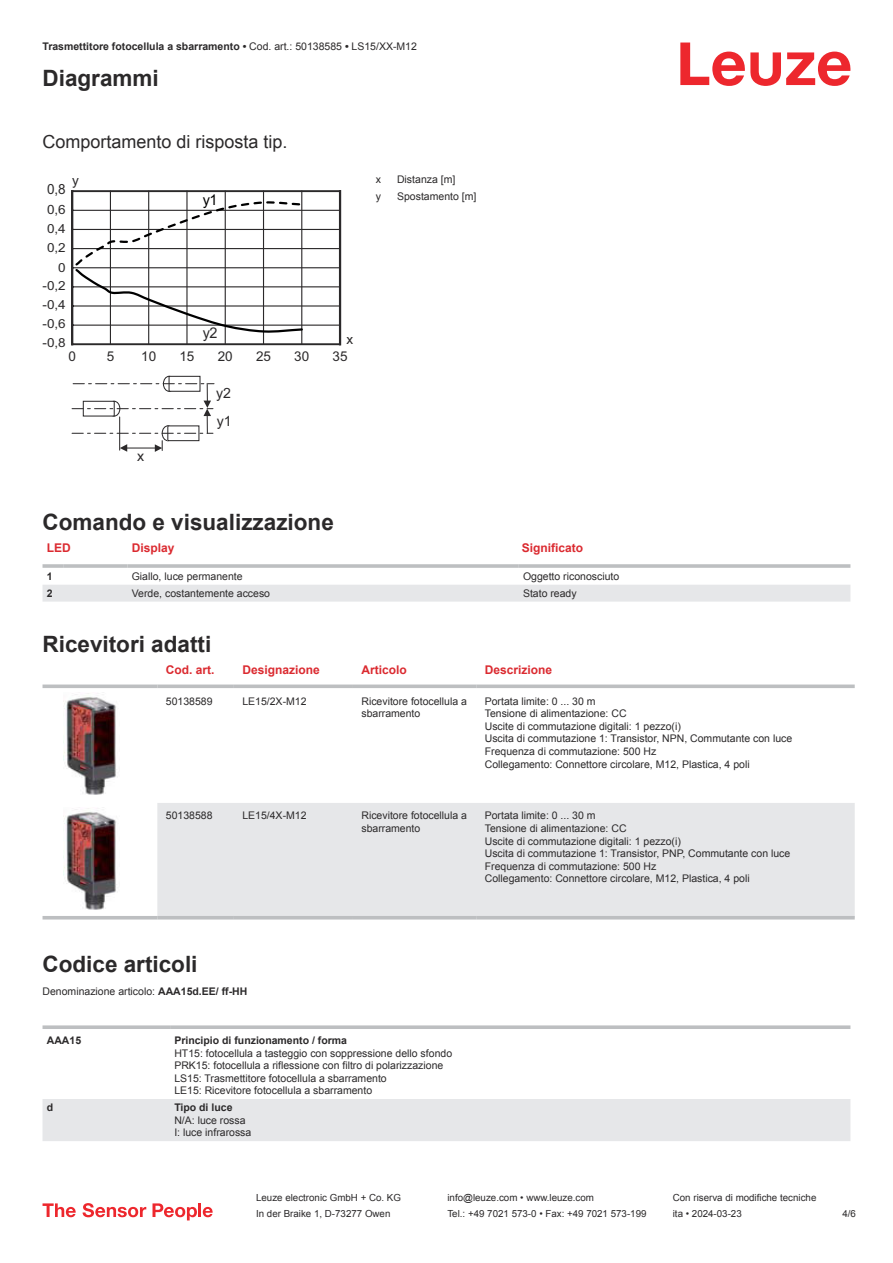
<style>
.page{position:relative;width:893px;height:1263px;background:#fff}
.page>*{position:absolute;margin:0;border:0;box-sizing:border-box;transform-origin:0 0}
.t1{font:700 22.5px "Arial";color:#2b292a}
.t2{font:18px "Arial";color:#2b292a}
.t3{font:14.85px "Arial";color:#2b292a}
.t4{font:14.85px "Arial";color:#000}
.t5{font:14.1px/27.8px "Arial";color:#2b292a}
.t6{font:13.95px "Arial";color:#2b292a;scale:.96 1}
.t7{font:13.5px "Arial";color:#2b292a}
.t8{font:12.75px "Arial";color:#2b292a;scale:1.06 1}
.t9{font:12.45px/19.2px "Arial";color:#2b292a;scale:1.08 1}
.t10{font:700 12px "Arial";color:#db2a30}
.t11{font:10.5px/12.6px "Arial";color:#2b292a}
.t12{font:700 10.5px "Arial";color:#2b292a}
.t13{font:9.75px "Arial";color:#2b292a}
.s1{font-weight:400}
.s2{font-weight:700}
</style>
<div class="page">
<svg style="left:680px;top:43px;width:170px;height:43px"></svg>
<div style="left:43px;top:585px;width:807px;height:17px;background:#e6e7e9"></div>
<hr style="left:43px;top:564px;width:21px;height:4px;background:#c8cacb">
<hr style="left:64px;top:564px;width:64px;height:4px;background:#c9cbcc">
<hr style="left:128px;top:564px;width:391px;height:4px;background:#c8cacb">
<hr style="left:519px;top:564px;width:331px;height:4px;background:#bdbfc1">
<div style="left:157px;top:803px;width:698px;height:113px;background:#e6e7e9"></div>
<svg style="left:43px;top:684px;width:114px;height:4px"></svg>
<svg style="left:157px;top:684px;width:77px;height:4px"></svg>
<svg style="left:234px;top:684px;width:119px;height:4px"></svg>
<svg style="left:353px;top:684px;width:123px;height:4px"></svg>
<svg style="left:476px;top:684px;width:379px;height:4px;background:#c5c7c9"></svg>
<hr style="left:43px;top:916px;width:114px;height:3px;background:#bdbfc1">
<hr style="left:157px;top:916px;width:77px;height:3px;background:#bdbfc1">
<hr style="left:234px;top:916px;width:119px;height:3px;background:#bdbfc1">
<hr style="left:353px;top:916px;width:123px;height:3px;background:#bdbfc1">
<hr style="left:476px;top:916px;width:379px;height:3px;background:#bdbfc1">
<img style="left:63px;top:693px;width:54px;height:102px">
<img style="left:63px;top:808px;width:54px;height:102px">
<div style="left:43px;top:1099px;width:807px;height:42px;background:#e6e7e9"></div>
<svg style="left:43px;top:1025px;width:127px;height:4px"></svg>
<svg style="left:170px;top:1025px;width:680px;height:4px;background:#c4c5c7"></svg>
<svg style="left:43px;top:1203px;width:33px;height:14px"></svg>
<svg style="left:83px;top:1203px;width:63px;height:14px"></svg>
<svg style="left:153px;top:1203px;width:44px;height:17px"></svg>
<hr style="left:198px;top:1203px;width:3px;height:14px;background:#ed272d">
<svg style="left:203px;top:1207px;width:10px;height:10px"></svg>
<hr style="left:73px;top:210px;width:267px;height:1px;background:#2b292a">
<hr style="left:73px;top:229px;width:267px;height:1px;background:#2b292a">
<hr style="left:74px;top:248px;width:266px;height:1px;background:#2b292a">
<hr style="left:73px;top:267px;width:267px;height:1px;background:#2b292a">
<hr style="left:73px;top:286px;width:267px;height:1px;background:#2b292a">
<hr style="left:73px;top:305px;width:267px;height:2px;background:#2b292a">
<hr style="left:74px;top:325px;width:266px;height:1px;background:#2b292a">
<div style="left:71px;top:190px;width:270px;height:155px;border:2px solid #2b292a"></div>
<hr style="left:71px;top:191px;width:2px;height:153px;background:#2b292a">
<hr style="left:110px;top:191px;width:1px;height:153px;background:#2b292a">
<hr style="left:148px;top:191px;width:1px;height:153px;background:#2b292a">
<hr style="left:186px;top:191px;width:2px;height:153px;background:#2b292a">
<hr style="left:225px;top:191px;width:1px;height:153px;background:#2b292a">
<hr style="left:263px;top:191px;width:1px;height:153px;background:#2b292a">
<hr style="left:301px;top:191px;width:1px;height:153px;background:#2b292a">
<hr style="left:339px;top:191px;width:2px;height:153px;background:#2b292a">
<div style="left:162px;top:425px;width:12px;height:16px;border:1px solid #2b292a;border-radius:50%"></div>
<div style="left:168px;top:426px;width:31px;height:15px;background:#fff"></div>
<div style="left:167px;top:425px;width:32px;height:16px;border:1px solid #2b292a"></div>
<svg style="left:120px;top:441px;width:43px;height:11px"></svg>
<hr style="left:119px;top:417px;width:1px;height:33px;background:#2b292a">
<div style="left:163px;top:376px;width:12px;height:16px;border:1px solid #2b292a;border-radius:50%"></div>
<div style="left:169px;top:376px;width:31px;height:15px;background:#fff"></div>
<div style="left:169px;top:376px;width:31px;height:16px;border:1px solid #2b292a"></div>
<svg style="left:72px;top:383px;width:142px;height:51px"></svg>
<svg style="left:73px;top:200px;width:231px;height:134px"></svg>
<p class="t12" style="left:43px;top:43px;width:376px">Trasmettitore fotocellula a sbarramento • <span class="s1">Cod. art.: 50138585</span> • <span class="s1">LS15/XX-M12</span></p>
<h1 class="t1" style="left:43px;top:70px;width:118px">Diagrammi</h1>
<h2 class="t2" style="left:43px;top:135px;width:247px">Comportamento di risposta tip.</h2>
<p class="t7" style="left:72px;top:175px;width:8px">y</p>
<h3 class="t6" style="left:47px;top:184px;width:21px">0,8</h3>
<p class="t8" style="left:47px;top:204px;width:19px">0,6</p>
<p class="t9" style="left:47px;top:220px;width:19px">0,4</p>
<p class="t9" style="left:47px;top:239px;width:19px">0,2</p>
<p class="t9" style="left:58px;top:259px;width:8px">0</p>
<p class="t9" style="left:43px;top:277px;width:23px">-0,2</p>
<p class="t9" style="left:43px;top:296px;width:23px">-0,4</p>
<p class="t9" style="left:43px;top:315px;width:23px">-0,6 -0,8</p>
<h3 class="t4" style="left:203px;top:194px;width:16px">y1</h3>
<h3 class="t3" style="left:203px;top:327px;width:16px">y2</h3>
<p class="t7" style="left:346px;top:334px;width:8px">x</p>
<p class="t7" style="left:68px;top:351px;width:9px">0</p>
<p class="t7" style="left:141px;top:351px;width:17px">10</p>
<p class="t7" style="left:218px;top:351px;width:17px">20</p>
<p class="t7" style="left:294px;top:351px;width:17px">30</p>
<p class="t7" style="left:107px;top:351px;width:9px">5</p>
<p class="t7" style="left:179px;top:351px;width:17px">15</p>
<p class="t7" style="left:256px;top:351px;width:17px">25</p>
<p class="t7" style="left:333px;top:351px;width:17px">35</p>
<h3 class="t5" style="left:216px;top:380px;width:17px">y2 y1</h3>
<h3 class="t5" style="left:137px;top:444px;width:9px">x</h3>
<p class="t11" style="left:376px;top:174px;width:7px">x</p>
<p class="t11" style="left:397px;top:174px;width:60px">Distanza [m]</p>
<p class="t11" style="left:376px;top:191px;width:7px">y</p>
<p class="t11" style="left:397px;top:191px;width:81px">Spostamento [m]</p>
<h1 class="t1" style="left:43px;top:514px;width:293px">Comando e visualizzazione</h1>
<p class="t10" style="left:47px;top:543px;width:25px">LED</p>
<p class="t10" style="left:132px;top:543px;width:44px">Display</p>
<p class="t10" style="left:522px;top:543px;width:63px">Significato</p>
<p class="t12" style="left:47px;top:572px;width:7px">1</p>
<p class="t11" style="left:132px;top:571px;width:112px">Giallo, luce permanente</p>
<p class="t11" style="left:523px;top:571px;width:98px">Oggetto riconosciuto</p>
<p class="t12" style="left:47px;top:589px;width:7px">2</p>
<p class="t11" style="left:132px;top:588px;width:140px">Verde, costantemente acceso</p>
<p class="t11" style="left:523px;top:588px;width:55px">Stato ready</p>
<h1 class="t1" style="left:43px;top:635px;width:170px">Ricevitori adatti</h1>
<p class="t10" style="left:166px;top:665px;width:50px">Cod. art.</p>
<p class="t10" style="left:242px;top:665px;width:79px">Designazione</p>
<p class="t10" style="left:361px;top:665px;width:47px">Articolo</p>
<p class="t10" style="left:485px;top:665px;width:69px">Descrizione</p>
<p class="t11" style="left:166px;top:695px;width:48px">50138589</p>
<p class="t11" style="left:242px;top:695px;width:66px">LE15/2X-M12</p>
<p class="t11" style="left:361px;top:695px;width:107px">Ricevitore fotocellula a sbarramento</p>
<p class="t11" style="left:485px;top:695px;width:309px">Portata limite: 0 ... 30 m<br>Tensione di alimentazione: CC<br>Uscite di commutazione digitali: 1 pezzo(i)<br>Uscita di commutazione 1: Transistor, NPN, Commutante con luce Frequenza di commutazione: 500 Hz<br>Collegamento: Connettore circolare, M12, Plastica, 4 poli</p>
<p class="t11" style="left:166px;top:810px;width:48px">50138588</p>
<p class="t11" style="left:242px;top:810px;width:66px">LE15/4X-M12</p>
<p class="t11" style="left:361px;top:810px;width:107px">Ricevitore fotocellula a sbarramento</p>
<p class="t11" style="left:485px;top:810px;width:307px">Portata limite: 0 ... 30 m<br>Tensione di alimentazione: CC<br>Uscite di commutazione digitali: 1 pezzo(i)<br>Uscita di commutazione 1: Transistor, PNP, Commutante con luce Frequenza di commutazione: 500 Hz<br>Collegamento: Connettore circolare, M12, Plastica, 4 poli</p>
<h1 class="t1" style="left:43px;top:956px;width:157px">Codice articoli</h1>
<p class="t11" style="left:43px;top:986px;width:206px">Denominazione articolo: <span class="s2">AAA15d.EE/ ff-HH</span></p>
<p class="t12" style="left:47px;top:1036px;width:36px">AAA15</p>
<p class="t12" style="left:174px;top:1036px;width:174px">Principio di funzionamento / forma</p>
<p class="t11" style="left:174px;top:1047px;width:279px">HT15: fotocellula a tasteggio con soppressione dello sfondo PRK15: fotocellula a riflessione con filtro di polarizzazione LS15: Trasmettitore fotocellula a sbarramento<br>LE15: Ricevitore fotocellula a sbarramento</p>
<p class="t12" style="left:47px;top:1103px;width:8px">d</p>
<p class="t12" style="left:174px;top:1103px;width:60px">Tipo di luce</p>
<p class="t11" style="left:174px;top:1115px;width:79px">N/A: luce rossa<br>I: luce infrarossa</p>
<p class="t13" style="left:256px;top:1194px;width:146px">Leuze electronic GmbH + Co. KG</p>
<p class="t13" style="left:447px;top:1194px;width:148px">info@leuze.com • www.leuze.com</p>
<p class="t13" style="left:673px;top:1194px;width:145px">Con riserva di modifiche tecniche</p>
<p class="t13" style="left:256px;top:1210px;width:136px">In der Braike 1, D-73277 Owen</p>
<p class="t13" style="left:447px;top:1210px;width:201px">Tel.: +49 7021 573-0 • Fax: +49 7021 573-199</p>
<p class="t13" style="left:673px;top:1210px;width:70px">ita • 2024-03-23</p>
<p class="t13" style="left:842px;top:1210px;width:15px">4 /6</p>
</div>
